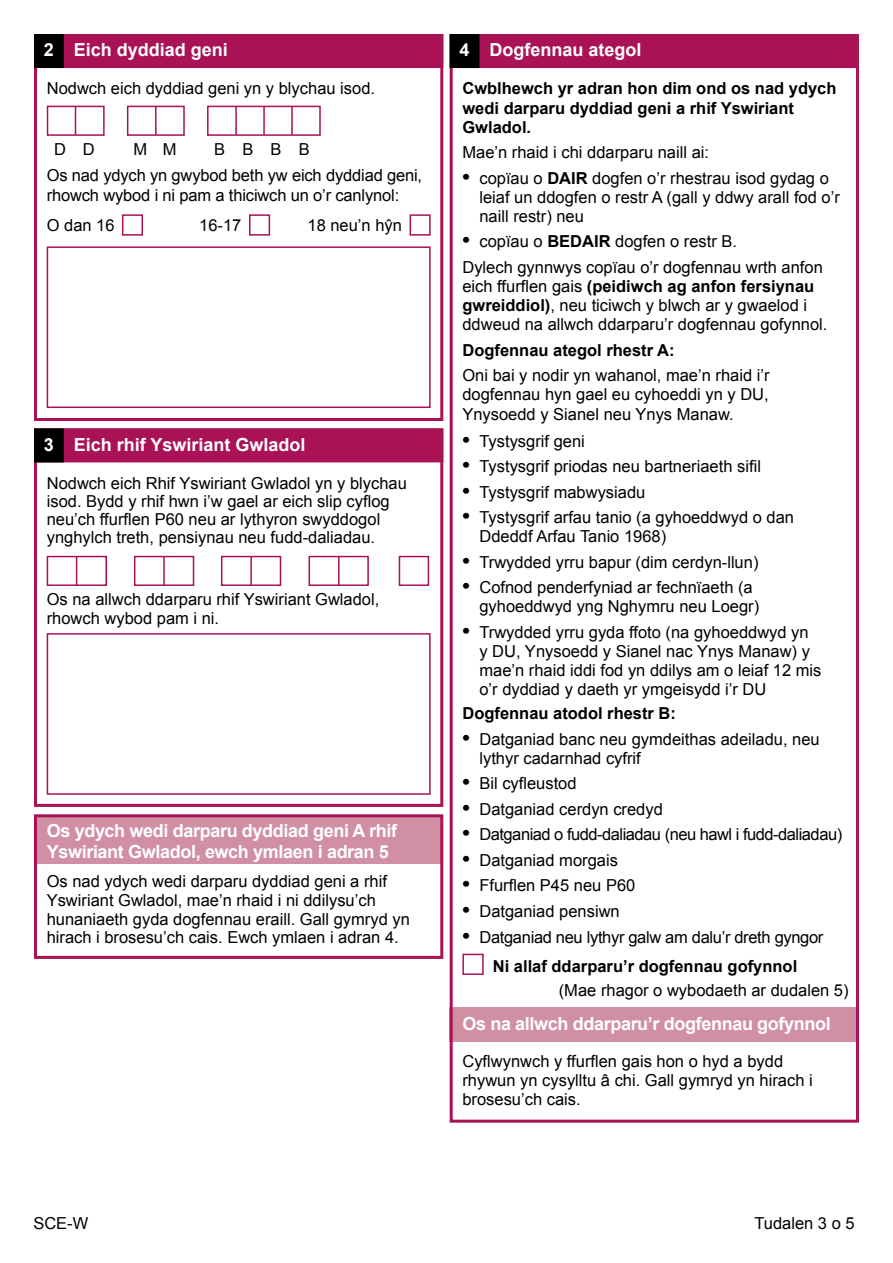
<style>
.page{position:relative;width:893px;height:1263px;background:#fff}
.page>*{position:absolute;margin:0;border:0;box-sizing:border-box;transform-origin:0 0}
.t1{font:700 18px/21px "Arial";letter-spacing:-.02em;color:#fff}
.t2{font:700 18px "Arial";color:#fff}
.t3{font:16.5px/19px "Arial";color:#000}
.t4{font:700 16.5px/19px "Arial";color:#000}
.t5{font:16.5px/29.1px "Arial";letter-spacing:-.02em;color:#000;text-align:center}
.t6{font:16.5px "Arial";letter-spacing:-.03em;color:#000}
.s1{font-weight:700;font-size:21px}
.s2{font-weight:700}
</style>
<div class="page">
<div style="left:47px;top:633px;width:384px;height:162px;border:2px solid #a91254"></div>
<div style="left:34px;top:428px;width:409px;height:379px;border:3px solid #a91254"></div>
<div style="left:35px;top:429px;width:408px;height:33px;background:#a91254"></div>
<div style="left:34px;top:428px;width:409px;height:34px;border:2px solid #a91254"></div>
<div style="left:35px;top:429px;width:28px;height:33px;background:#000"></div>
<div style="left:34px;top:428px;width:30px;height:34px;border:2px solid #000"></div>
<div style="left:47px;top:556px;width:60px;height:30px;border:2px solid #a91254"></div>
<div style="left:134px;top:556px;width:60px;height:30px;border:2px solid #a91254"></div>
<div style="left:221px;top:556px;width:60px;height:30px;border:2px solid #a91254"></div>
<div style="left:309px;top:556px;width:60px;height:30px;border:2px solid #a91254"></div>
<svg style="left:76px;top:557px;width:1px;height:28px"></svg>
<hr style="left:163px;top:557px;width:2px;height:28px;background:#a91254">
<hr style="left:250px;top:557px;width:2px;height:28px;background:#a91254">
<hr style="left:338px;top:557px;width:2px;height:28px;background:#a91254">
<div style="left:399px;top:556px;width:30px;height:30px;border:2px solid #a91254"></div>
<div style="left:47px;top:246px;width:384px;height:162px;border:2px solid #a91254"></div>
<div style="left:34px;top:34px;width:409px;height:387px;border:3px solid #a91254"></div>
<div style="left:35px;top:35px;width:408px;height:32px;background:#a91254"></div>
<div style="left:34px;top:34px;width:409px;height:34px;border:2px solid #a91254"></div>
<div style="left:35px;top:35px;width:28px;height:32px;background:#000"></div>
<div style="left:34px;top:34px;width:30px;height:34px;border:2px solid #000"></div>
<div style="left:450px;top:1007px;width:409px;height:34px;background:#d08fa2"></div>
<div style="left:462px;top:954px;width:22px;height:21px;border:2px solid #a91254"></div>
<div style="left:450px;top:34px;width:409px;height:1089px;border:3px solid #a91254"></div>
<div style="left:450px;top:35px;width:407px;height:32px;background:#a91254"></div>
<div style="left:450px;top:34px;width:407px;height:34px;border:2px solid #a91254"></div>
<div style="left:450px;top:35px;width:29px;height:32px;background:#000"></div>
<div style="left:450px;top:34px;width:29px;height:34px;border:2px solid #000"></div>
<div style="left:47px;top:106px;width:58px;height:30px;border:2px solid #a91254"></div>
<svg style="left:75px;top:107px;width:1px;height:28px"></svg>
<div style="left:127px;top:106px;width:58px;height:30px;border:2px solid #a91254"></div>
<hr style="left:155px;top:107px;width:2px;height:28px;background:#a91254">
<div style="left:207px;top:106px;width:114px;height:30px;border:2px solid #a91254"></div>
<hr style="left:235px;top:107px;width:2px;height:28px;background:#a91254">
<hr style="left:263px;top:106px;width:2px;height:28px;background:#a91254">
<hr style="left:291px;top:107px;width:2px;height:28px;background:#a91254">
<div style="left:122px;top:214px;width:21px;height:22px;border:2px solid #a91254"></div>
<div style="left:249px;top:214px;width:21px;height:22px;border:2px solid #a91254"></div>
<div style="left:410px;top:214px;width:21px;height:22px;border:2px solid #a91254"></div>
<div style="left:34px;top:817px;width:406px;height:47px;background:#d08fa2"></div>
<div style="left:34px;top:814px;width:409px;height:145px;border:3px solid #a91254"></div>
<p class="t2" style="left:44px;top:38px;width:185px">2 Eich dyddiad geni</p>
<p class="t3" style="left:47px;top:79px;width:330px">Nodwch eich dyddiad geni yn y blychau isod.</p>
<p class="t3" style="left:54px;top:139px;width:42px">D D</p>
<p class="t3" style="left:133px;top:139px;width:45px">M M</p>
<p class="t3" style="left:214px;top:139px;width:13px">B</p>
<p class="t3" style="left:299px;top:139px;width:13px">B</p>
<p class="t3" style="left:242px;top:139px;width:13px">B</p>
<p class="t3" style="left:271px;top:139px;width:13px">B</p>
<p class="t3" style="left:47px;top:166px;width:377px;line-height:19.5px">Os nad ydych yn gwybod beth yw eich dyddiad geni, rhowch wybod i ni pam a thiciwch un o’r canlynol:</p>
<p class="t3" style="left:47px;top:216px;width:69px">O dan 16</p>
<p class="t3" style="left:199px;top:216px;width:44px">16-17</p>
<p class="t3" style="left:308px;top:216px;width:96px">18 neu’n hŷn</p>
<p class="t2" style="left:44px;top:433px;width:263px">3 Eich rhif Yswiriant Gwladol</p>
<p class="t3" style="left:47px;top:474px;width:362px;line-height:18px">Nodwch eich Rhif Yswiriant Gwladol yn y blychau isod. Bydd y rhif hwn i’w gael ar eich slip cyflog neu’ch ffurflen P60 neu ar lythyron swyddogol ynghylch treth, pensiynau neu fudd-daliadau.</p>
<p class="t3" style="left:47px;top:590px;width:334px">Os na allwch ddarparu rhif Yswiriant Gwladol, rhowch wybod pam i ni.</p>
<p class="t1" style="left:47px;top:820px;width:352px">Os ydych wedi darparu dyddiad geni A rhif<br>Yswiriant Gwladol, ewch ymlaen i adran 5</p>
<p class="t3" style="left:47px;top:872px;width:365px">Os nad ydych wedi darparu dyddiad geni a rhif Yswiriant Gwladol, mae’n rhaid i ni ddilysu’ch hunaniaeth gyda dogfennau eraill. Gall gymryd yn hirach i brosesu’ch cais. Ewch ymlaen i adran 4.</p>
<p class="t2" style="left:460px;top:38px;width:183px">4 Dogfennau ategol</p>
<p class="t4" style="left:462px;top:80px;width:376px">Cwblhewch yr adran hon dim ond os nad ydych wedi darparu dyddiad geni a rhif Yswiriant<br>Gwladol.</p>
<p class="t3" style="left:462px;top:143px;width:248px">Mae’n rhaid i chi ddarparu naill ai:</p>
<p class="t3" style="left:479px;top:168px;width:362px;text-indent:-17px"><span class="s1">•</span> copïau o <span class="s2">DAIR</span> dogfen o’r rhestrau isod gydag o leiaf un ddogfen o restr A (gall y ddwy arall fod o’r naill restr) neu</p>
<p class="t3" style="left:462px;top:229px;width:362px;line-height:25.5px"><span class="s1">•</span> copïau o <span class="s2">BEDAIR</span> dogfen o restr B.<br>Dylech gynnwys copïau o’r dogfennau wrth anfon</p>
<p class="t3" style="left:462px;top:277px;width:367px">eich ffurflen gais <span class="s2">(peidiwch ag anfon fersiynau gwreiddiol)</span>, neu ticiwch y blwch ar y gwaelod i ddweud na allwch ddarparu’r dogfennau gofynnol.</p>
<p class="t4" style="left:462px;top:341px;width:214px">Dogfennau ategol rhestr A:</p>
<p class="t3" style="left:462px;top:366px;width:309px;text-align:justify">Oni bai y nodir yn wahanol, mae’n rhaid i’r dogfennau hyn gael eu cyhoeddi yn y DU, Ynysoedd y Sianel neu Ynys Manaw.</p>
<p class="t3" style="left:462px;top:431px;width:124px"><span class="s1">•</span> Tystysgrif geni</p>
<p class="t3" style="left:462px;top:457px;width:300px"><span class="s1">•</span> Tystysgrif priodas neu bartneriaeth sifil</p>
<p class="t3" style="left:462px;top:482px;width:184px"><span class="s1">•</span> Tystysgrif mabwysiadu</p>
<p class="t3" style="left:479px;top:508px;width:316px;text-indent:-17px"><span class="s1">•</span> Tystysgrif arfau tanio (a gyhoeddwyd o dan<br>Ddeddf Arfau Tanio 1968)</p>
<p class="t3" style="left:462px;top:553px;width:298px"><span class="s1">•</span> Trwydded yrru bapur (dim cerdyn-llun)</p>
<p class="t3" style="left:479px;top:578px;width:281px;text-indent:-17px"><span class="s1">•</span> Cofnod penderfyniad ar fechnïaeth (a gyhoeddwyd yng Nghymru neu Loegr)</p>
<p class="t3" style="left:479px;top:623px;width:344px;text-indent:-17px"><span class="s1">•</span> Trwydded yrru gyda ffoto (na gyhoeddwyd yn<br>y DU, Ynysoedd y Sianel nac Ynys Manaw) y mae’n rhaid iddi fod yn ddilys am o leiaf 12 mis o’r dyddiad y daeth yr ymgeisydd i’r DU</p>
<p class="t4" style="left:462px;top:704px;width:215px">Dogfennau atodol rhestr B:</p>
<p class="t3" style="left:479px;top:730px;width:342px;text-indent:-17px"><span class="s1">•</span> Datganiad banc neu gymdeithas adeiladu, neu lythyr cadarnhad cyfrif</p>
<p class="t3" style="left:462px;top:774px;width:116px"><span class="s1">•</span> Bil cyfleustod</p>
<p class="t3" style="left:462px;top:800px;width:202px"><span class="s1">•</span> Datganiad cerdyn credyd</p>
<p class="t6" style="left:462px;top:824px;width:381px"><span class="s1">•</span> Datganiad o fudd-daliadau (neu hawl i fudd-daliadau)</p>
<p class="t3" style="left:462px;top:851px;width:157px"><span class="s1">•</span> Datganiad morgais</p>
<p class="t3" style="left:462px;top:876px;width:174px"><span class="s1">•</span> Ffurflen P45 neu P60</p>
<p class="t3" style="left:462px;top:902px;width:159px"><span class="s1">•</span> Datganiad pensiwn</p>
<p class="t5" style="left:462px;top:923px;width:362px"><span class="s1">•</span> Datganiad neu lythyr galw am dalu’r dreth gyngor<br><span class="s2">Ni allaf ddarparu’r dogfennau gofynnol</span></p>
<p class="t3" style="left:559px;top:981px;width:291px">(Mae rhagor o wybodaeth ar dudalen 5)</p>
<p class="t1" style="left:462px;top:1013px;width:370px">Os na allwch ddarparu’r dogfennau gofynnol</p>
<p class="t3" style="left:462px;top:1051px;width:352px">Cyflwynwch y ffurflen gais hon o hyd a bydd rhywun yn cysylltu â chi. Gall gymryd yn hirach i brosesu’ch cais.</p>
<p class="t3" style="left:33px;top:1214px;width:56px">SCE-W</p>
<p class="t3" style="left:754px;top:1214px;width:102px">Tudalen 3 o 5</p>
</div>
